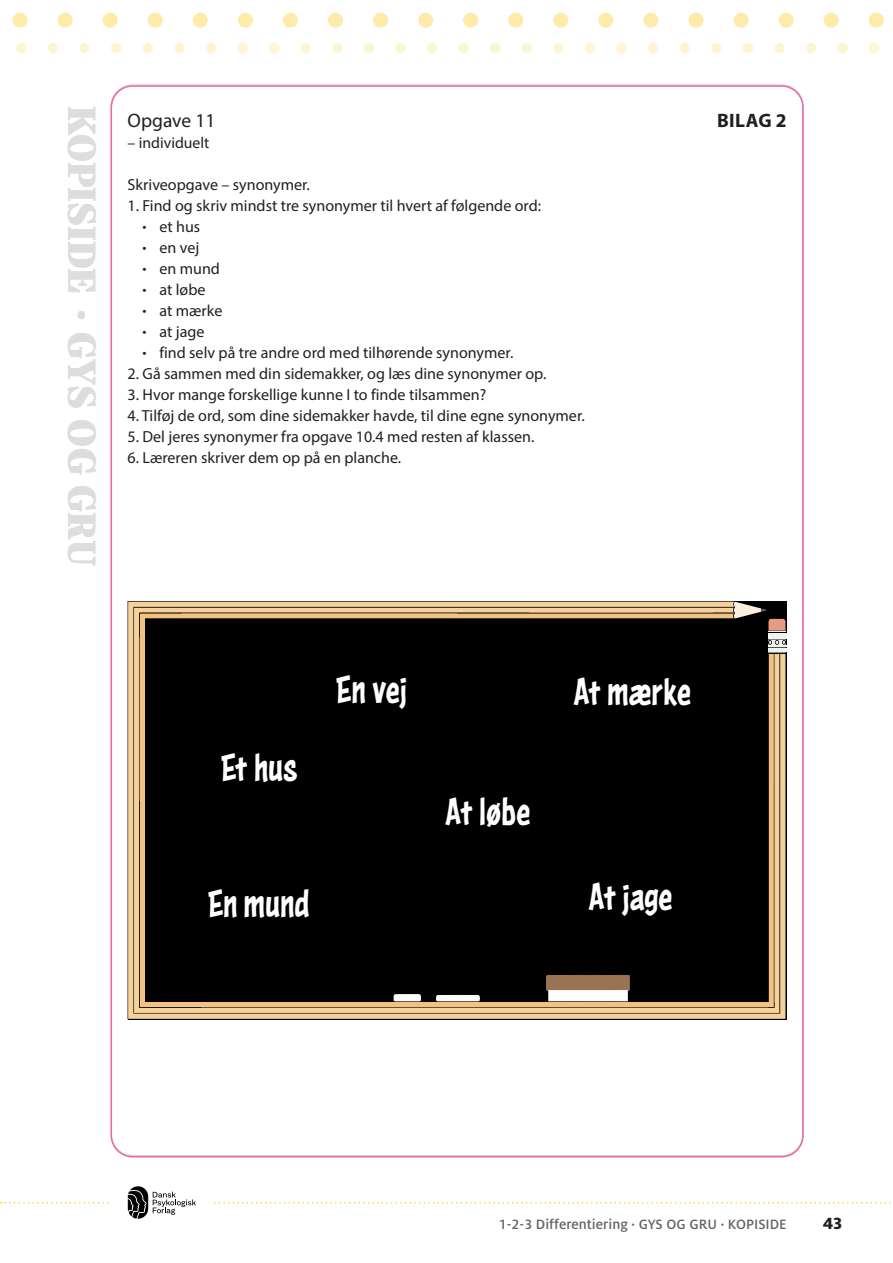
<style>
.page{position:relative;width:893px;height:1263px;background:#fff}
.page>*{position:absolute;margin:0;border:0;box-sizing:border-box;transform-origin:0 0}
.margintekst_sort_75{font:900 42.45px "Silva Text";color:#dcdddf}
.Tavle_skrift{font:40.95px "Astounder Squared LCBB";color:#fff;scale:.93 1}
.Heading_2{font:19.5px "Myriad Pro";color:#231f20}
.Bilag{font:700 19.5px "Myriad Pro";letter-spacing:.02em;color:#231f20}
.Paginering{font:800 18px "Milo OT";color:#231f20}
.Brød_med_tal{font:16.05px "Myriad Pro";color:#231f20}
.Brød_-123{font:16.05px "Myriad Pro";color:#231f20}
.Heading_2-2{font:15.75px "Myriad Pro";color:#231f20}
.Paginering-2{font:500 15px "Milo OT";color:#636366}
.s1{font-family:"Milo OT";font-weight:800}
</style>
<div class="page">
<svg style="left:16px;top:43px;width:864px;height:10px"></svg>
<svg style="left:12px;top:13px;width:872px;height:15px"></svg>
<svg style="left:1px;top:1186px;width:890px;height:33px"></svg>
<svg style="left:785px;top:602px;width:2px;height:406px"></svg>
<svg style="left:128px;top:602px;width:657px;height:417px;background:#1e1913"></svg>
<p class="margintekst_sort_75" style="left:111px;top:106px;width:461px;rotate:90deg">KOPISIDE GYS OG GRU</p>
<p class="Heading_2" style="left:128px;top:109px;width:89px">Opgave 11</p>
<p class="Bilag" style="left:717px;top:108px;width:71px">BILAG 2</p>
<p class="Heading_2-2" style="left:128px;top:133px;width:83px">– individuelt</p>
<p class="Brød_-123" style="left:128px;top:175px;width:184px">Skriveopgave – synonymer.</p>
<p class="Brød_med_tal" style="left:128px;top:196px;width:415px">1. Find og skriv mindst tre synonymer til hvert af følgende ord:</p>
<p class="Brød_med_tal" style="left:142px;top:217px;width:59px"><span class="s1">·</span> et hus</p>
<p class="Brød_med_tal" style="left:142px;top:238px;width:58px"><span class="s1">·</span> en vej</p>
<p class="Brød_med_tal" style="left:142px;top:259px;width:79px"><span class="s1">·</span> en mund</p>
<p class="Brød_med_tal" style="left:142px;top:280px;width:65px"><span class="s1">·</span> at løbe</p>
<p class="Brød_med_tal" style="left:142px;top:301px;width:82px"><span class="s1">·</span> at mærke</p>
<p class="Brød_med_tal" style="left:142px;top:322px;width:64px"><span class="s1">·</span> at jage</p>
<p class="Brød_med_tal" style="left:142px;top:343px;width:372px"><span class="s1">·</span> find selv på tre andre ord med tilhørende synonymer.</p>
<p class="Brød_med_tal" style="left:128px;top:364px;width:420px">2. Gå sammen med din sidemakker, og læs dine synonymer op.</p>
<p class="Brød_med_tal" style="left:128px;top:385px;width:360px">3. Hvor mange forskellige kunne I to finde tilsammen?</p>
<p class="Brød_med_tal" style="left:128px;top:406px;width:459px">4. Tilføj de ord, som dine sidemakker havde, til dine egne synonymer.</p>
<p class="Brød_med_tal" style="left:128px;top:427px;width:408px">5. Del jeres synonymer fra opgave 10.4 med resten af klassen.</p>
<p class="Brød_med_tal" style="left:128px;top:448px;width:275px">6. Læreren skriver dem op på en planche.</p>
<p class="Tavle_skrift" style="left:221px;top:745px;width:84px">Et hus</p>
<p class="Tavle_skrift" style="left:336px;top:667px;width:77px">En vej</p>
<p class="Tavle_skrift" style="left:208px;top:880px;width:111px">En mund</p>
<p class="Tavle_skrift" style="left:445px;top:788px;width:93px">At løbe</p>
<p class="Tavle_skrift" style="left:573px;top:669px;width:128px">At mærke</p>
<p class="Tavle_skrift" style="left:589px;top:874px;width:92px">At jage</p>
<p class="Paginering-2" style="left:499px;top:1216px;width:289px">1-2-3 Differentiering · GYS OG GRU · KOPISIDE</p>
<p class="Paginering" style="left:823px;top:1213px;width:20px">43</p>
</div>
